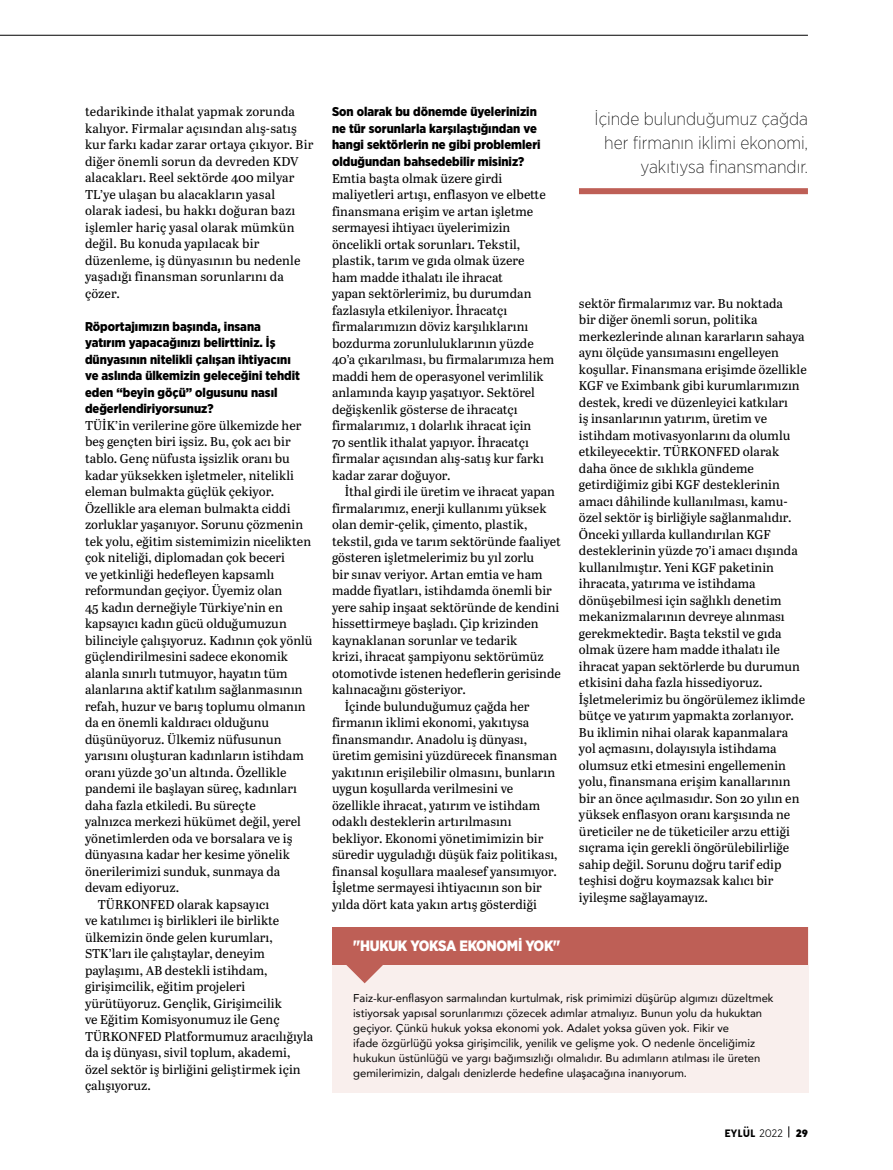
<style>
.page{position:relative;width:893px;height:1170px;background:#fff}
.page>*{position:absolute;margin:0;border:0;box-sizing:border-box;transform-origin:0 0}
.t1{font:200 18px/24px "Gotham Narrow";color:#000;text-align:right}
.t2{font:900 15px "Gotham Narrow";letter-spacing:-.02em;color:#fff}
.t3{font:12.75px/16.5px "Abril Text";color:#000}
.t4{font:900 12.75px/16.5px "Gotham Narrow";color:#000}
.t5{font:700 12px "Affogato";letter-spacing:-.005em;color:#000}
.t6{font:11.25px/15px "Avenir";color:#000}
.s1{font-weight:400}
.s2{font-weight:900}
</style>
<div class="page">
<hr style="left:0;top:35px;width:808px;height:1px;background:#000">
<div style="left:579px;top:188px;width:229px;height:6px;background:#be5f56"></div>
<div style="left:332px;top:927px;width:476px;height:166px;background:#f9efed"></div>
<div style="left:332px;top:927px;width:476px;height:37px;background:#be5f56"></div>
<svg style="left:346px;top:964px;width:37px;height:19px"></svg>
<p class="t3" style="left:85px;top:103px;width:230px">tedarikinde ithalat yapmak zorunda kalıyor. Firmalar açısından alış-satış kur farkı kadar zarar ortaya çıkıyor. Bir diğer önemli sorun da devreden KDV alacakları. Reel sektörde 400 milyar TL’ye ulaşan bu alacakların yasal olarak iadesi, bu hakkı doğuran bazı işlemler hariç yasal olarak mümkün değil. Bu konuda yapılacak bir düzenleme, iş dünyasının bu nedenle yaşadığı finansman sorunlarını da çözer.</p>
<p class="t4" style="left:85px;top:318px;width:216px">Röportajımızın başında, insana yatırım yapacağınızı belirttiniz. İş dünyasının nitelikli çalışan ihtiyacını ve aslında ülkemizin geleceğini tehdit eden “beyin göçü” olgusunu nasıl değerlendiriyorsunuz?</p>
<p class="t3" style="left:85px;top:416px;width:218px">TÜİK’in verilerine göre ülkemizde her</p>
<p class="t3" style="left:85px;top:433px;width:207px">beş gençten biri işsiz. Bu, çok acı bir</p>
<p class="t3" style="left:85px;top:449px;width:206px">tablo. Genç nüfusta işsizlik oranı bu</p>
<p class="t3" style="left:85px;top:466px;width:210px">kadar yüksekken işletmeler, nitelikli</p>
<p class="t3" style="left:85px;top:482px;width:191px">eleman bulmakta güçlük çekiyor.</p>
<p class="t3" style="left:85px;top:499px;width:207px">Özellikle ara eleman bulmakta ciddi</p>
<p class="t3" style="left:85px;top:515px;width:220px">zorluklar yaşanıyor. Sorunu çözmenin</p>
<p class="t3" style="left:85px;top:532px;width:228px">tek yolu, eğitim sistemimizin nicelikten</p>
<p class="t3" style="left:85px;top:548px;width:202px">çok niteliği, diplomadan çok beceri</p>
<p class="t3" style="left:85px;top:565px;width:191px">ve yetkinliği hedefleyen kapsamlı</p>
<p class="t3" style="left:85px;top:581px;width:199px">reformundan geçiyor. Üyemiz olan</p>
<p class="t3" style="left:85px;top:598px;width:199px">45 kadın derneğiyle Türkiye’nin en</p>
<p class="t3" style="left:85px;top:614px;width:203px">kapsayıcı kadın gücü olduğumuzun</p>
<p class="t3" style="left:85px;top:631px;width:229px">bilinciyle çalışıyoruz. Kadının çok yönlü</p>
<p class="t3" style="left:85px;top:647px;width:205px">güçlendirilmesini sadece ekonomik</p>
<p class="t3" style="left:85px;top:664px;width:204px">alanla sınırlı tutmuyor, hayatın tüm</p>
<p class="t3" style="left:85px;top:680px;width:219px">alanlarına aktif katılım sağlanmasının</p>
<p class="t3" style="left:85px;top:697px;width:222px">refah, huzur ve barış toplumu olmanın</p>
<p class="t3" style="left:85px;top:713px;width:186px">da en önemli kaldıracı olduğunu</p>
<p class="t3" style="left:85px;top:730px;width:198px">düşünüyoruz. Ülkemiz nüfusunun</p>
<p class="t3" style="left:85px;top:746px;width:220px">yarısını oluşturan kadınların istihdam</p>
<p class="t3" style="left:85px;top:763px;width:203px">oranı yüzde 30’un altında. Özellikle</p>
<p class="t3" style="left:85px;top:779px;width:213px">pandemi ile başlayan süreç, kadınları</p>
<p class="t3" style="left:85px;top:796px;width:172px">daha fazla etkiledi. Bu süreçte</p>
<p class="t3" style="left:85px;top:812px;width:217px">yalnızca merkezi hükümet değil, yerel</p>
<p class="t3" style="left:85px;top:829px;width:209px">yönetimlerden oda ve borsalara ve iş</p>
<p class="t3" style="left:85px;top:845px;width:206px">dünyasına kadar her kesime yönelik</p>
<p class="t3" style="left:85px;top:862px;width:197px">önerilerimizi sunduk, sunmaya da</p>
<p class="t3" style="left:85px;top:878px;width:96px">devam ediyoruz.</p>
<p class="t3" style="left:98px;top:895px;width:173px">TÜRKONFED olarak kapsayıcı</p>
<p class="t3" style="left:85px;top:911px;width:196px">ve katılımcı iş birlikleri ile birlikte</p>
<p class="t3" style="left:85px;top:928px;width:189px">ülkemizin önde gelen kurumları,</p>
<p class="t3" style="left:85px;top:944px;width:181px">STK’ları ile çalıştaylar, deneyim</p>
<p class="t3" style="left:85px;top:961px;width:184px">paylaşımı, AB destekli istihdam,</p>
<p class="t3" style="left:85px;top:977px;width:162px">girişimcilik, eğitim projeleri</p>
<p class="t3" style="left:85px;top:994px;width:198px">yürütüyoruz. Gençlik, Girişimcilik</p>
<p class="t3" style="left:85px;top:1010px;width:196px">ve Eğitim Komisyonumuz ile Genç</p>
<p class="t3" style="left:85px;top:1027px;width:230px">TÜRKONFED Platformumuz aracılığıyla</p>
<p class="t3" style="left:85px;top:1043px;width:207px">da iş dünyası, sivil toplum, akademi,</p>
<p class="t3" style="left:85px;top:1060px;width:217px">özel sektör iş birliğini geliştirmek için</p>
<p class="t3" style="left:85px;top:1076px;width:67px">çalışıyoruz.</p>
<p class="t4" style="left:332px;top:104px;width:210px">Son olarak bu dönemde üyelerinizin ne tür sorunlarla karşılaştığından ve hangi sektörlerin ne gibi problemleri olduğundan bahsedebilir misiniz?</p>
<p class="t3" style="left:332px;top:169px;width:224px">Emtia başta olmak üzere girdi maliyetleri artışı, enflasyon ve elbette finansmana erişim ve artan işletme sermayesi ihtiyacı üyelerimizin öncelikli ortak sorunları. Tekstil, plastik, tarım ve gıda olmak üzere<br>ham madde ithalatı ile ihracat<br>yapan sektörlerimiz, bu durumdan fazlasıyla etkileniyor. İhracatçı firmalarımızın döviz karşılıklarını bozdurma zorunluluklarının yüzde 40’a çıkarılması, bu firmalarımıza hem maddi hem de operasyonel verimlilik anlamında kayıp yaşatıyor. Sektörel değişkenlik gösterse de ihracatçı firmalarımız, 1 dolarlık ihracat için<br>70 sentlik ithalat yapıyor. İhracatçı firmalar açısından alış-satış kur farkı kadar zarar doğuyor.</p>
<p class="t3" style="left:345px;top:483px;width:212px">İthal girdi ile üretim ve ihracat yapan</p>
<p class="t3" style="left:332px;top:499px;width:216px">firmalarımız, enerji kullanımı yüksek</p>
<p class="t3" style="left:332px;top:516px;width:197px">olan demir-çelik, çimento, plastik,</p>
<p class="t3" style="left:332px;top:532px;width:230px">tekstil, gıda ve tarım sektöründe faaliyet</p>
<p class="t3" style="left:332px;top:549px;width:204px">gösteren işletmelerimiz bu yıl zorlu</p>
<p class="t3" style="left:332px;top:565px;width:212px">bir sınav veriyor. Artan emtia ve ham</p>
<p class="t3" style="left:332px;top:582px;width:222px">madde fiyatları, istihdamda önemli bir</p>
<p class="t3" style="left:332px;top:598px;width:229px">yere sahip inşaat sektöründe de kendini</p>
<p class="t3" style="left:332px;top:615px;width:208px">hissettirmeye başladı. Çip krizinden</p>
<p class="t3" style="left:332px;top:631px;width:187px">kaynaklanan sorunlar ve tedarik</p>
<p class="t3" style="left:332px;top:648px;width:213px">krizi, ihracat şampiyonu sektörümüz</p>
<p class="t3" style="left:332px;top:664px;width:230px">otomotivde istenen hedeflerin gerisinde</p>
<p class="t3" style="left:332px;top:681px;width:135px">kalınacağını gösteriyor.</p>
<p class="t3" style="left:345px;top:697px;width:186px">İçinde bulunduğumuz çağda her</p>
<p class="t3" style="left:332px;top:714px;width:199px">firmanın iklimi ekonomi, yakıtıysa</p>
<p class="t3" style="left:332px;top:730px;width:197px">finansmandır. Anadolu iş dünyası,</p>
<p class="t3" style="left:332px;top:747px;width:227px">üretim gemisini yüzdürecek finansman</p>
<p class="t3" style="left:332px;top:763px;width:225px">yakıtının erişilebilir olmasını, bunların</p>
<p class="t3" style="left:332px;top:780px;width:183px">uygun koşullarda verilmesini ve</p>
<p class="t3" style="left:332px;top:796px;width:210px">özellikle ihracat, yatırım ve istihdam</p>
<p class="t3" style="left:332px;top:813px;width:181px">odaklı desteklerin artırılmasını</p>
<p class="t3" style="left:332px;top:829px;width:213px">bekliyor. Ekonomi yönetimimizin bir</p>
<p class="t3" style="left:332px;top:846px;width:227px">süredir uyguladığı düşük faiz politikası,</p>
<p class="t3" style="left:332px;top:862px;width:226px">finansal koşullara maalesef yansımıyor.</p>
<p class="t3" style="left:332px;top:879px;width:211px">İşletme sermayesi ihtiyacının son bir</p>
<p class="t3" style="left:332px;top:895px;width:206px">yılda dört kata yakın artış gösterdiği</p>
<p class="t2" style="left:353px;top:935px;width:209px">"HUKUK YOKSA EKONOMI YOK"</p>
<h1 class="t1" style="left:595px;top:106px;width:215px">İçinde bulunduğumuz çağda her firmanın iklimi ekonomi, yakıtıysa finansmandır.</h1>
<p class="t3" style="left:579px;top:294px;width:229px">sektör firmalarımız var. Bu noktada<br>bir diğer önemli sorun, politika merkezlerinde alınan kararların sahaya aynı ölçüde yansımasını engelleyen koşullar. Finansmana erişimde özellikle KGF ve Eximbank gibi kurumlarımızın destek, kredi ve düzenleyici katkıları<br>iş insanlarının yatırım, üretim ve istihdam motivasyonlarını da olumlu etkileyecektir. TÜRKONFED olarak daha önce de sıklıkla gündeme getirdiğimiz gibi KGF desteklerinin amacı dâhilinde kullanılması, kamu&shy;özel sektör iş birliğiyle sağlanmalıdır.<br>Önceki yıllarda kullandırılan KGF desteklerinin yüzde 70’i amacı dışında kullanılmıştır. Yeni KGF paketinin ihracata, yatırıma ve istihdama dönüşebilmesi için sağlıklı denetim mekanizmalarının devreye alınması gerekmektedir. Başta tekstil ve gıda olmak üzere ham madde ithalatı ile ihracat yapan sektörlerde bu durumun etkisini daha fazla hissediyoruz.<br>İşletmelerimiz bu öngörülemez iklimde bütçe ve yatırım yapmakta zorlanıyor.<br>Bu iklimin nihai olarak kapanmalara yol açmasını, dolayısıyla istihdama olumsuz etki etmesini engellemenin yolu, finansmana erişim kanallarının bir an önce açılmasıdır. Son 20 yılın en yüksek enflasyon oranı karşısında ne üreticiler ne de tüketiciler arzu ettiği sıçrama için gerekli öngörülebilirliğe sahip değil. Sorunu doğru tarif edip teşhisi doğru koymazsak kalıcı bir iyileşme sağlayamayız.</p>
<p class="t6" style="left:353px;top:989px;width:422px">Faiz-kur-enflasyon sarmalından kurtulmak, risk primimizi düşürüp algımızı düzeltmek istiyorsak yapısal sorunlarımızı çözecek adımlar atmalıyız. Bunun yolu da hukuktan geçiyor. Çünkü hukuk yoksa ekonomi yok. Adalet yoksa güven yok. Fikir ve<br>ifade özgürlüğü yoksa girişimcilik, yenilik ve gelişme yok. O nedenle önceliğimiz hukukun üstünlüğü ve yargı bağımsızlığı olmalıdır. Bu adımların atılması ile üreten gemilerimizin, dalgalı denizlerde hedefine ulaşacağına inanıyorum.</p>
<p class="t5" style="left:724px;top:1125px;width:85px">EYLÜL <span class="s1">2022</span> <span class="s2">29</span></p>
</div>
